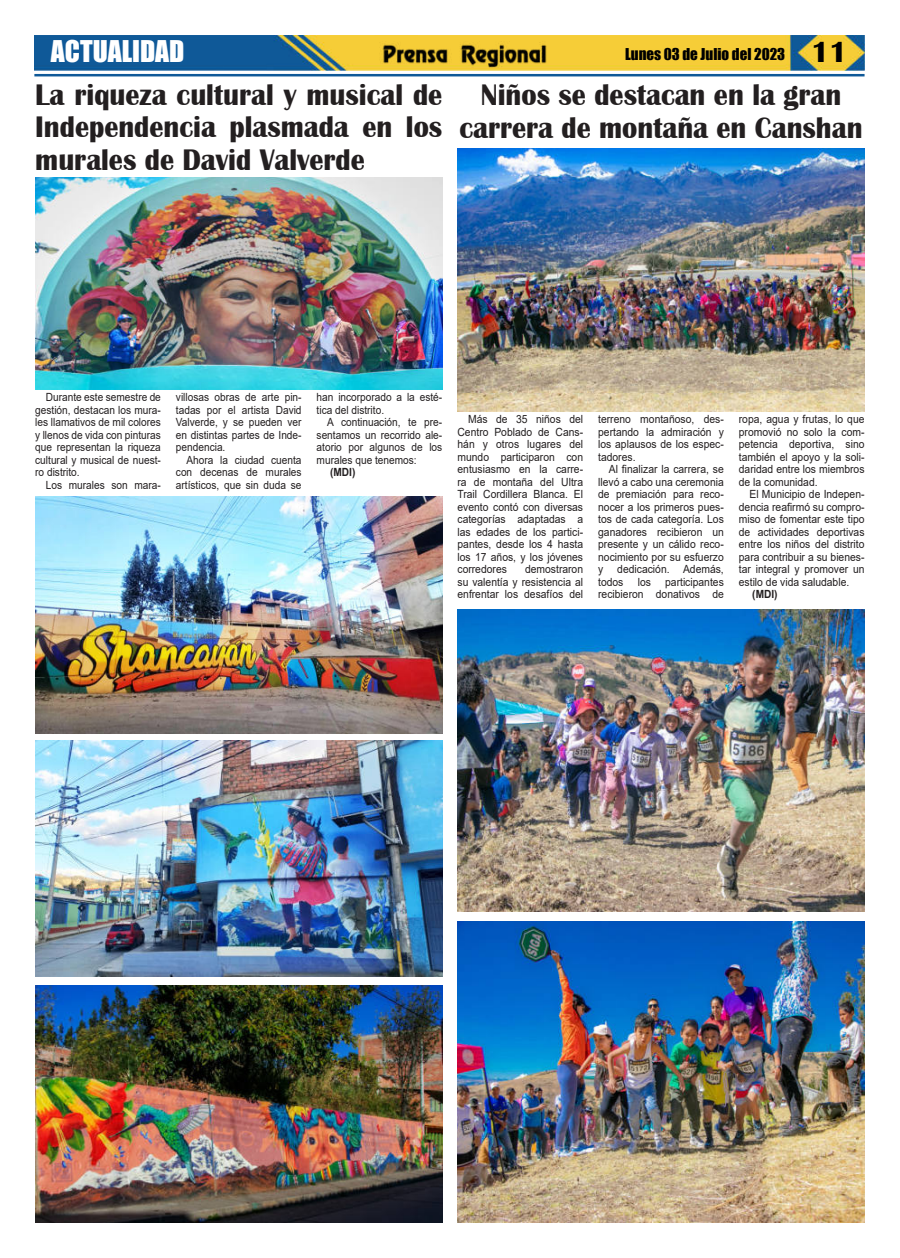
<style>
.page{position:relative;width:900px;height:1258px;background:#fff}
.page>*{position:absolute;margin:0;border:0;box-sizing:border-box;transform-origin:0 0}
.t1{font:700 30.62px/32.5px "Britannic";color:#231f20;text-align:justify;scale:.92 1}
.t2{font:27.5px "Impact";color:#fff}
.t3{font:15px "Impact";color:#000}
.t4{font:11.25px/12.5px "Arial";color:#231f20;text-align:justify;scale:.92 1}
.t5{font:11.25px/12.5px "Arial";color:#231f20;text-align:justify;scale:.9 1}
.t6{font:700 11.25px "Arial";color:#231f20;scale:.9 1}
.s1{font-family:"Britannic";font-weight:700;font-size:30px}
</style>
<div class="page">
<img style="left:34px;top:35px;width:831px;height:36px">
<hr style="left:34px;top:74px;width:831px;height:2px;background:#0f5998">
<img style="left:380px;top:41px;width:169px;height:27px">
<img style="left:35px;top:177px;width:407px;height:212px">
<img style="left:36px;top:496px;width:406px;height:237px">
<img style="left:36px;top:741px;width:406px;height:236px">
<img style="left:36px;top:985px;width:406px;height:237px">
<img style="left:458px;top:148px;width:407px;height:263px">
<img style="left:458px;top:609px;width:407px;height:302px">
<img style="left:458px;top:921px;width:407px;height:301px">
<h2 class="t2" style="left:51px;top:36px;width:135px">ACTUALIDAD</h2>
<h3 class="t3" style="left:625px;top:46px;width:224px">Lunes 03 de Julio del 2023 <span class="s1">11</span></h3>
<h1 class="t1" style="left:35px;top:78px;width:444px">La riqueza cultural y musical de Independencia plasmada en los murales de David Valverde</h1>
<h1 class="t1" style="left:459px;top:79px;width:440px;text-align:center">Niños se destacan en la gran carrera de montaña en Canshan</h1>
<p class="t5" style="left:35px;top:392px;width:141px;text-indent:11px">Durante este semestre de gestión, destacan los mura&shy;les llamativos de mil colores y llenos de vida con pinturas que representan la riqueza cultural y musical de nuest&shy;ro distrito.</p>
<p class="t5" style="left:46px;top:479px;width:129px">Los murales son mara-</p>
<p class="t5" style="left:176px;top:392px;width:141px">villosas obras de arte pin&shy;tadas por el artista David Valverde, y se pueden ver en distintas partes de Inde&shy;pendencia.</p>
<p class="t5" style="left:176px;top:453px;width:141px;text-indent:11px">Ahora la ciudad cuenta con decenas de murales artísticos, que sin duda se</p>
<p class="t5" style="left:317px;top:391px;width:141px">han incorporado a la esté&shy;tica del distrito.</p>
<p class="t5" style="left:317px;top:417px;width:141px;text-indent:11px">A continuación, te pre&shy;sentamos un recorrido ale&shy;atorio por algunos de los murales que tenemos:</p>
<p class="t6" style="left:330px;top:468px;width:30px">(MDI)</p>
<p class="t4" style="left:457px;top:413px;width:138px;text-indent:11px">Más de 35 niños del Centro Poblado de Cans&shy;hán y otros lugares del mundo participaron con entusiasmo en la carre&shy;ra de montaña del Ultra Trail Cordillera Blanca. El evento contó con diversas categorías adaptadas a las edades de los partici&shy;pantes, desde los 4 hasta los 17 años, y los jóvenes corredores</p>
<p class="t4" style="left:457px;top:564px;width:138px;text-indent:68px">demostraron su valentía y resistencia al enfrentar los desafíos del</p>
<p class="t4" style="left:598px;top:414px;width:138px">terreno montañoso, des&shy;pertando la admiración y los aplausos de los espec&shy;tadores.</p>
<p class="t4" style="left:598px;top:463px;width:138px;text-indent:11px">Al finalizar la carrera, se llevó a cabo una ceremonia de premiación para reco&shy;nocer a los primeros pues&shy;tos de cada categoría. Los ganadores recibieron un presente y un cálido reco&shy;nocimiento por su esfuerzo y dedicación. Además, todos</p>
<p class="t4" style="left:598px;top:577px;width:138px;text-align:right">participantes<br>recibieron donativos de</p>
<p class="t4" style="left:638px;top:577px;width:16px">los</p>
<p class="t4" style="left:739px;top:413px;width:138px">ropa, agua y frutas, lo que promovió no solo la com&shy;petencia deportiva, sino también el apoyo y la soli&shy;daridad entre los miembros de la comunidad.</p>
<p class="t4" style="left:739px;top:489px;width:138px;text-indent:11px">El Municipio de Indepen&shy;dencia reafirmó su compro&shy;miso de fomentar este tipo de actividades deportivas entre los niños del distrito para contribuir a su bienes&shy;tar integral y promover un estilo de vida saludable.</p>
<p class="t6" style="left:752px;top:590px;width:30px">(MDI)</p>
</div>
